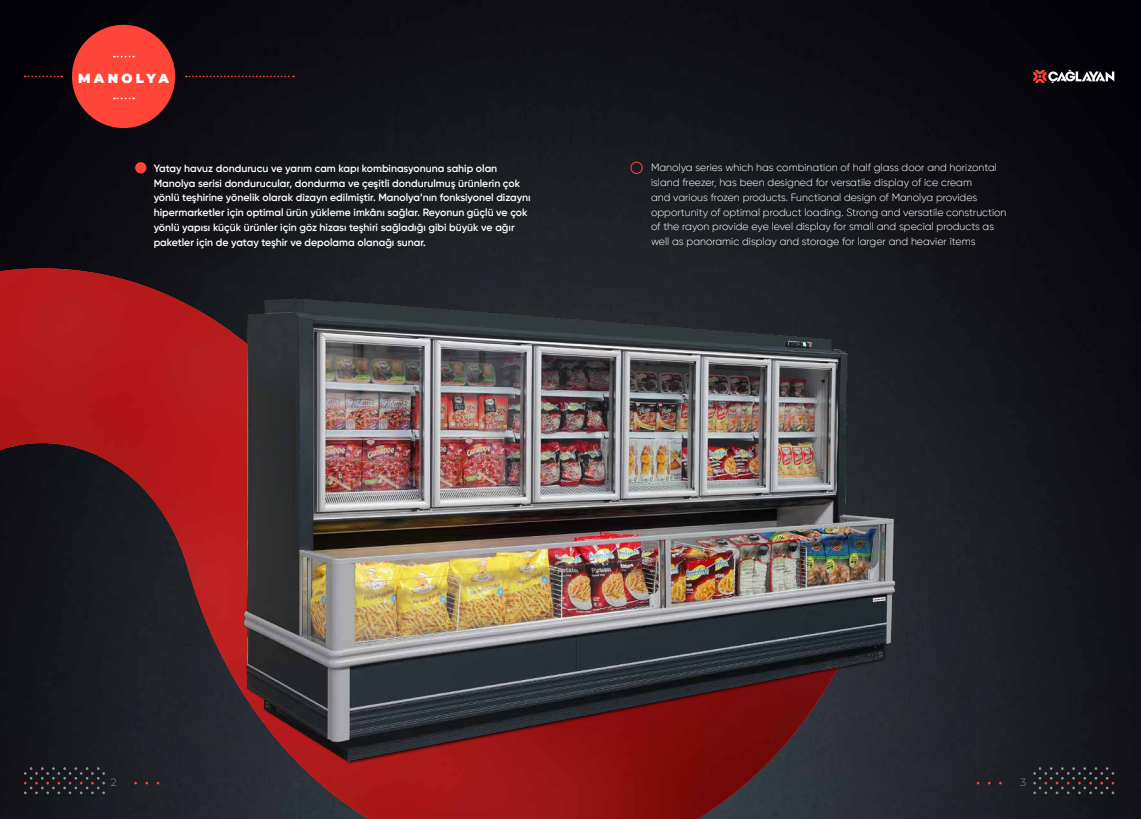
<style>
.page{position:relative;width:1141px;height:819px;background:#fff}
.page>*{position:absolute;margin:0;border:0;box-sizing:border-box;transform-origin:0 0}
.t1{font:900 13.12px "Montserrat";letter-spacing:.25em;color:#fff}
.t2{font:600 10.5px/14.9px "Gilroy";color:#fff}
.t3{font:300 10.5px/14.9px "Gilroy";color:#fff}
.t4{font:300 10.5px "Montserrat";color:#939598}
</style>
<div class="page">
<img style="left:0;top:0;width:1141px;height:819px">
<svg style="left:1033px;top:767px;width:81px;height:27px;background:#262429"></svg>
<svg style="left:1033px;top:69px;width:84px;height:14px"></svg>
<svg style="left:25px;top:76px;width:37px;height:1px"></svg>
<svg style="left:186px;top:76px;width:108px;height:1px"></svg>
<div style="left:72px;top:25px;width:103px;height:103px;background:#ff4438;border-radius:50%"></div>
<svg style="left:114px;top:56px;width:20px;height:1px"></svg>
<img style="left:0;top:268px;width:879px;height:551px">
<svg style="left:114px;top:98px;width:20px;height:1px"></svg>
<div style="left:135px;top:162px;width:11px;height:11px;background:#ff4438;border-radius:50%"></div>
<div style="left:630px;top:162px;width:13px;height:12px;border:1px solid #ff4438;border-radius:50%"></div>
<img style="left:232px;top:267px;width:677px;height:537px">
<p class="t1" style="left:78px;top:68px;width:92px">MANOLYA</p>
<p class="t2" style="left:154px;top:160px;width:378px">Yatay havuz dondurucu ve yarım cam kapı kombinasyonuna sahip olan Manolya serisi dondurucular, dondurma ve çeşitli dondurulmuş ürünlerin çok yönlü teşhirine yönelik olarak dizayn edilmiştir. Manolya’nın fonksiyonel dizaynı hipermarketler için optimal ürün yükleme imkânı sağlar. Reyonun güçlü ve çok yönlü yapısı küçük ürünler için göz hizası teşhiri sağladığı gibi büyük ve ağır paketler için de yatay teşhir ve depolama olanağı sunar.</p>
<p class="t3" style="left:651px;top:160px;width:357px">Manolya series which has combination of half glass door and horizontal island freezer, has been designed for versatile display of ice cream<br>and various frozen products. Functional design of Manolya provides opportunity of optimal product loading. Strong and versatile construction of the rayon provide eye level display for small and special products as well as panoramic display and storage for larger and heavier items</p>
<p class="t4" style="left:111px;top:775px;width:7px">2</p>
<p class="t4" style="left:1020px;top:775px;width:7px">3</p>
</div>
